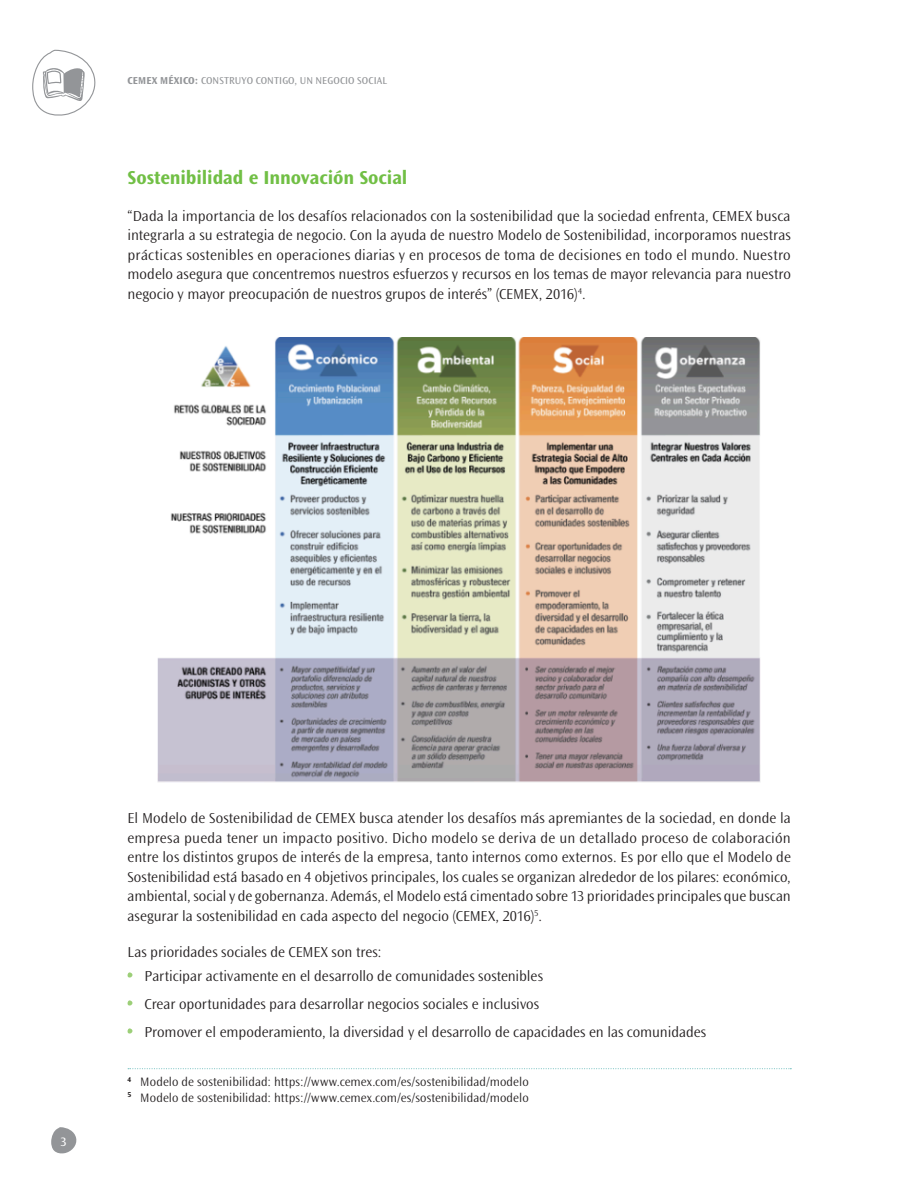
<style>
.page{position:relative;width:918px;height:1188px;background:#fff}
.page>*{position:absolute;margin:0;border:0;box-sizing:border-box;transform-origin:0 0}
.Sub_1{font:700 19.5px "Ocean Sans Std";letter-spacing:-.005em;color:#71bf45}
.texto{font:300 15px/19.5px "Ocean Sans Std";letter-spacing:-.005em;color:#231f20;text-align:justify}
.texto_bullet{font:300 15px "Ocean Sans Std";letter-spacing:-.005em;color:#231f20}
.nota_lin{font:300 12.75px "Ocean Sans Std";letter-spacing:.005em;color:#231f20}
.nota{font:300 12.75px "Ocean Sans Std";letter-spacing:.005em;color:#231f20}
.t1{font:12.75px "Ocean Sans Std";color:#fff}
.t2{font:10.5px "Ocean Sans Std";letter-spacing:.015em;color:#939598}
.s1{font-weight:700}
</style>
<div class="page">
<svg style="left:51px;top:1127px;width:26px;height:27px"></svg>
<svg style="left:32px;top:49px;width:64px;height:67px"></svg>
<svg style="left:128px;top:1068px;width:663px;height:1px"></svg>
<img style="left:157px;top:338px;width:604px;height:444px">
<svg style="left:128px;top:972px;width:5px;height:6px"></svg>
<svg style="left:128px;top:1000px;width:5px;height:6px"></svg>
<svg style="left:128px;top:1028px;width:5px;height:6px"></svg>
<p class="t2" style="left:128px;top:75px;width:261px"><span class="s1">CEMEX MÉXICO:</span> CONSTRUYO CONTIGO, UN NEGOCIO SOCIAL</p>
<p class="Sub_1" style="left:128px;top:167px;width:281px">Sostenibilidad e Innovación Social</p>
<p class="texto" style="left:128px;top:206px;width:665px">“Dada la importancia de los desafíos relacionados con la sostenibilidad que la sociedad enfrenta, CEMEX busca integrarla a su estrategia de negocio. Con la ayuda de nuestro Modelo de Sostenibilidad, incorporamos nuestras prácticas sostenibles en operaciones diarias y en procesos de toma de decisiones en todo el mundo. Nuestro modelo asegura que concentremos nuestros esfuerzos y recursos en los temas de mayor relevancia para nuestro negocio y mayor preocupación de nuestros grupos de interés” (CEMEX, 2016)<sup>4</sup>.</p>
<p class="t1" style="left:61px;top:1135px;width:8px">3</p>
<p class="texto" style="left:128px;top:809px;width:665px">El Modelo de Sostenibilidad de CEMEX busca atender los desafíos más apremiantes de la sociedad, en donde la empresa pueda tener un impacto positivo. Dicho modelo se deriva de un detallado proceso de colaboración entre los distintos grupos de interés de la empresa, tanto internos como externos. Es por ello que el Modelo de Sostenibilidad está basado en 4 objetivos principales, los cuales se organizan alrededor de los pilares: económico, ambiental, social y de gobernanza. Además, el Modelo está cimentado sobre 13 prioridades principales que buscan asegurar la sostenibilidad en cada aspecto del negocio (CEMEX, 2016)<sup>5</sup>.</p>
<p class="texto" style="left:128px;top:943px;width:256px">Las prioridades sociales de CEMEX son tres:</p>
<p class="texto_bullet" style="left:145px;top:968px;width:400px">Participar activamente en el desarrollo de comunidades sostenibles</p>
<p class="texto_bullet" style="left:145px;top:996px;width:396px">Crear oportunidades para desarrollar negocios sociales e inclusivos</p>
<p class="texto_bullet" style="left:145px;top:1024px;width:563px">Promover el empoderamiento, la diversidad y el desarrollo de capacidades en las comunidades</p>
<p class="nota_lin" style="left:128px;top:1075px;width:403px"><sup>4</sup> Modelo de sostenibilidad: https://www.cemex.com/es/sostenibilidad/modelo</p>
<p class="nota" style="left:128px;top:1090px;width:403px"><sup>5</sup> Modelo de sostenibilidad: https://www.cemex.com/es/sostenibilidad/modelo</p>
</div>
